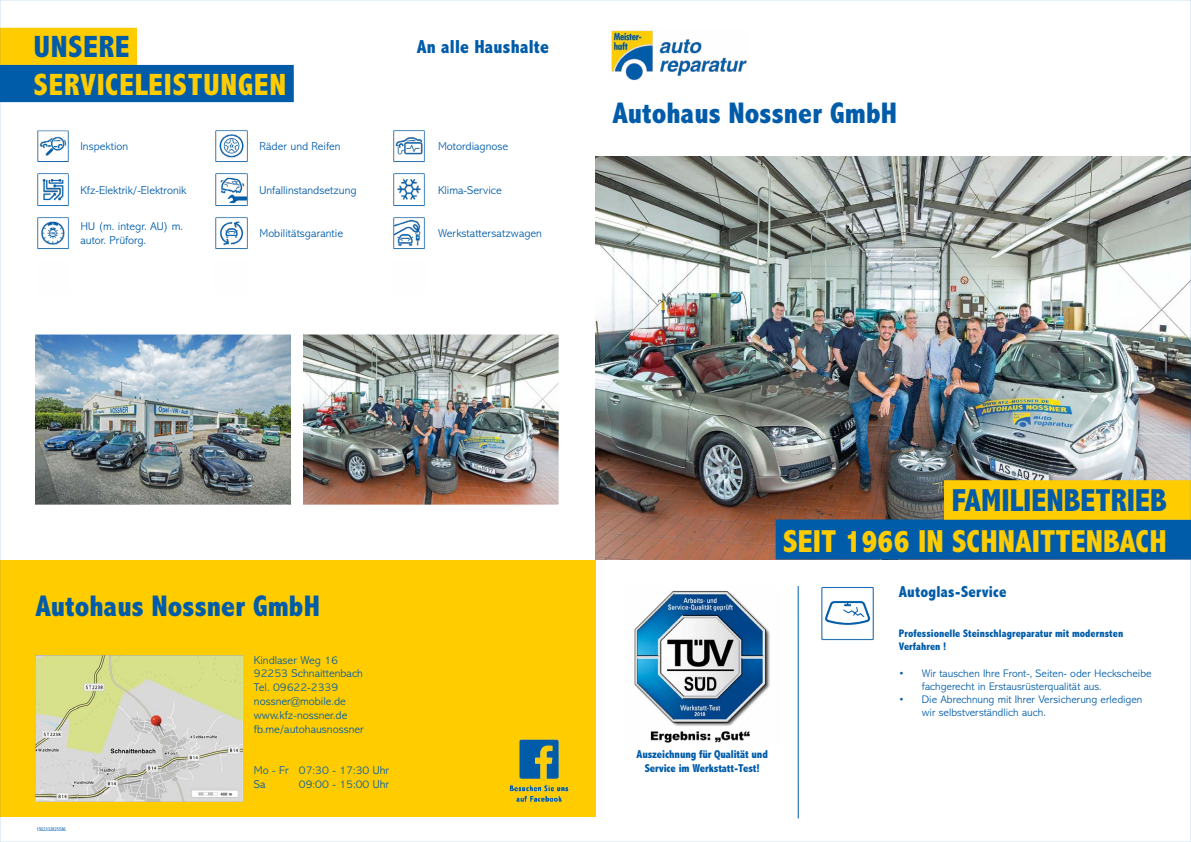
<style>
.page{position:relative;width:1191px;height:842px;background:#fff}
.page>*{position:absolute;margin:0;border:0;box-sizing:border-box;transform-origin:0 0}
.t1{font:800 condensed 32px "Abadi MT Pro";color:#fc0}
.t2{font:800 condensed 32px "Abadi MT Pro";color:#005ca9}
.t3{font:800 condensed 31px "Abadi MT Pro";letter-spacing:.025em;color:#fc0}
.t4{font:800 condensed 31px "Abadi MT Pro";letter-spacing:.025em;color:#005ca9}
.t5{font:800 condensed 30px "Abadi MT Pro";color:#005ca9}
.t6{font:800 condensed 19px "Abadi MT Pro";letter-spacing:.01em;color:#005ca9}
.t7{font:800 condensed 16px "Abadi MT Pro";letter-spacing:.01em;color:#005ca9}
.t8{font:300 11.5px/13.8px "Abadi MT Pro";color:#005ca9}
.t9{font:800 condensed 11.5px/13.8px "Abadi MT Pro";letter-spacing:-.01em;color:#005ca9;text-align:center}
.t10{font:300 11px/13.2px "Abadi MT Pro";color:#005ca9}
.t11{font:800 condensed 11px/13.2px "Abadi MT Pro";color:#005ca9}
.t12{font:5px "Arial Narrow MT Std";color:#005ca9}
</style>
<div class="page">
<div style="left:0;top:28px;width:137px;height:37px;background:#fc0"></div>
<div style="left:0;top:65px;width:294px;height:37px;background:#005ca9"></div>
<img style="left:35px;top:334px;width:524px;height:171px">
<div style="left:0;top:559px;width:595px;height:257px;background:#fc0"></div>
<img style="left:35px;top:656px;width:207px;height:145px">
<hr style="left:797px;top:586px;width:1px;height:232px;background:#005ca9">
<img style="left:509px;top:739px;width:60px;height:63px">
<img style="left:611px;top:30px;width:136px;height:50px">
<img style="left:595px;top:157px;width:594px;height:402px">
<img style="left:634px;top:591px;width:136px;height:152px">
<img style="left:393px;top:217px;width:32px;height:33px">
<img style="left:215px;top:217px;width:33px;height:33px">
<img style="left:37px;top:217px;width:32px;height:33px">
<img style="left:393px;top:173px;width:32px;height:33px">
<img style="left:215px;top:173px;width:33px;height:33px">
<img style="left:37px;top:173px;width:32px;height:33px">
<img style="left:393px;top:130px;width:32px;height:32px">
<img style="left:215px;top:130px;width:33px;height:32px">
<img style="left:37px;top:130px;width:32px;height:32px">
<img style="left:821px;top:586px;width:53px;height:55px">
<div style="left:775px;top:519px;width:416px;height:40px;background:#005ca9"></div>
<div style="left:944px;top:480px;width:247px;height:40px;background:#fc0"></div>
<h2 class="t4" style="left:34px;top:30px;width:97px">UNSERE</h2>
<h2 class="t3" style="left:34px;top:67px;width:254px">SERVICELEISTUNGEN</h2>
<h3 class="t6" style="left:417px;top:36px;width:134px">An alle Haushalte</h3>
<p class="t8" style="left:80px;top:139px;width:49px">Inspektion</p>
<p class="t8" style="left:259px;top:139px;width:83px">Räder und Reifen</p>
<p class="t8" style="left:438px;top:139px;width:72px">Motordiagnose</p>
<p class="t8" style="left:80px;top:183px;width:107px">Kfz-Elektrik/-Elektronik</p>
<p class="t8" style="left:259px;top:183px;width:99px">Unfallinstandsetzung</p>
<p class="t8" style="left:438px;top:183px;width:65px">Klima-Service</p>
<p class="t8" style="left:80px;top:220px;width:104px">HU (m. integr. AU) m. autor. Prüforg.</p>
<p class="t8" style="left:259px;top:227px;width:85px">Mobilitätsgarantie</p>
<p class="t8" style="left:438px;top:227px;width:105px">Werkstattersatzwagen</p>
<h3 class="t5" style="left:612px;top:97px;width:286px">Autohaus Nossner GmbH</h3>
<h3 class="t5" style="left:35px;top:590px;width:286px">Autohaus Nossner GmbH</h3>
<p class="t8" style="left:254px;top:653px;width:111px">Kindlaser Weg 16<br>92253 Schnaittenbach<br>Tel. 09622-2339 nossner@mobile.de www.kfz-nossner.de fb.me/autohausnossner</p>
<p class="t12" style="left:36px;top:827px;width:31px">1562332825586</p>
<p class="t8" style="left:254px;top:763px;width:137px">Mo - Fr 07:30 - 17:30 Uhr<br>Sa</p>
<p class="t8" style="left:299px;top:777px;width:92px">09:00 - 15:00 Uhr</p>
<p class="t9" style="left:636px;top:748px;width:133px">Auszeichnung für Qualität und<br>Service im Werkstatt-Test!</p>
<h1 class="t2" style="left:951px;top:483px;width:217px">FAMILIENBETRIEB</h1>
<h1 class="t1" style="left:783px;top:523px;width:385px">SEIT 1966 IN SCHNAITTENBACH</h1>
<h3 class="t7" style="left:899px;top:583px;width:109px">Autoglas-Service</h3>
<p class="t11" style="left:899px;top:627px;width:226px">Professionelle Steinschlagreparatur mit modernsten<br>Verfahren !</p>
<p class="t10" style="left:922px;top:666px;width:231px;text-indent:-23px">• Wir tauschen Ihre Front-, Seiten- oder Heckscheibe fachgerecht in Erstausrüsterqualität aus.</p>
<p class="t10" style="left:922px;top:693px;width:222px;text-indent:-23px">• Die Abrechnung mit Ihrer Versicherung erledigen wir selbstverständlich auch.</p>
</div>
